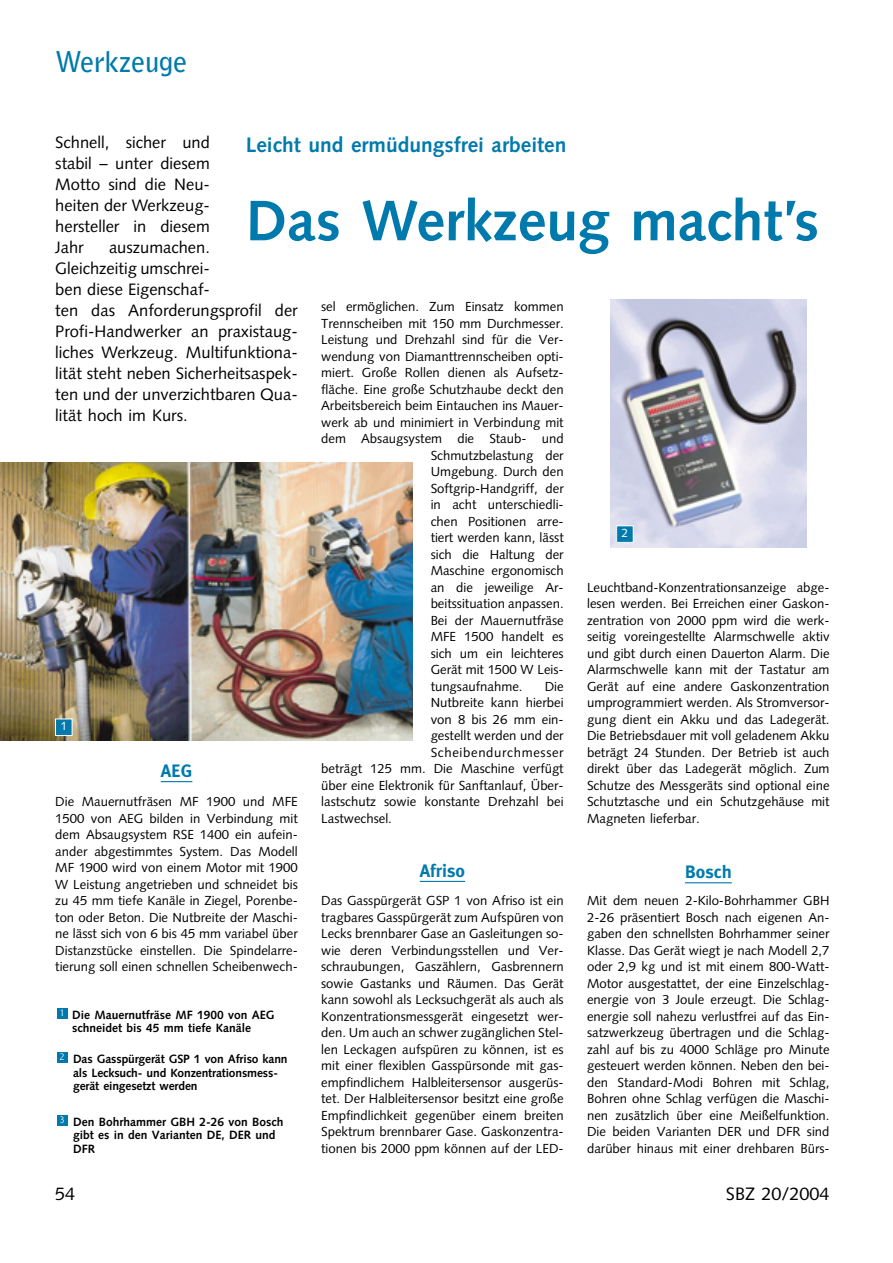
<style>
.page{position:relative;width:893px;height:1263px;background:#fff}
.page>*{position:absolute;margin:0;border:0;box-sizing:border-box;transform-origin:0 0}
.t1{font:700 57px "Syntax";color:#007aac}
.t2{font:700 28.5px "Bell Gothic";letter-spacing:-.01em;color:#007aac}
.t3{font:700 21px "Syntax";color:#007aac}
.t4{font:700 18px "Meta Plus";color:#007aac}
.t5{font:18px "Syntax";color:#000}
.t6{font:16.5px/21px "Syntax";color:#000;text-align:justify}
.t7{font:13.2px/16.5px "Syntax";color:#000;text-align:justify}
.t8{font:13.2px "Syntax";letter-spacing:.05em;color:#000}
.t9{font:700 12px/13.5px "Syntax";color:#000}
.t10{font:12px "Syntax";color:#fff}
.t11{font:9px "Shannon";color:#fff}
</style>
<div class="page">
<hr style="left:161px;top:781px;width:31px;height:1px;background:#007aac">
<hr style="left:420px;top:881px;width:45px;height:1px;background:#007aac">
<hr style="left:684px;top:882px;width:47px;height:1px;background:#007aac">
<img style="left:0;top:463px;width:412px;height:278px">
<img style="left:610px;top:300px;width:196px;height:247px">
<div style="left:57px;top:1115px;width:10px;height:11px;background:#007aac"></div>
<div style="left:57px;top:1053px;width:10px;height:10px;background:#007aac"></div>
<div style="left:57px;top:1008px;width:10px;height:11px;background:#007aac"></div>
<div style="left:56px;top:719px;width:16px;height:16px;background:#007aac"></div>
<div style="left:55px;top:719px;width:17px;height:17px;border:1px solid #fff"></div>
<div style="left:617px;top:526px;width:16px;height:16px;background:#007aac"></div>
<div style="left:616px;top:526px;width:17px;height:17px;border:1px solid #fff"></div>
<h2 class="t2" style="left:55px;top:51px;width:133px">Werkzeuge</h2>
<h3 class="t3" style="left:246px;top:136px;width:322px">Leicht und ermüdungsfrei arbeiten</h3>
<p class="t6" style="left:55px;top:134px;width:156px">Schnell, sicher und stabil – unter diesem Motto sind die Neu&shy;heiten der Werkzeug&shy;hersteller in diesem Jahr</p>
<h1 class="t1" style="left:246px;top:198px;width:574px">Das Werkzeug macht’s</h1>
<p class="t6" style="left:55px;top:239px;width:244px;text-align:left;text-indent:54px">auszumachen.<br>Gleichzeitig umschrei-<br>ben diese Eigenschaf-<br>ten das Anforderungsprofil der<br>Profi-Handwerker an praxistaug&shy;liches Werkzeug. Multifunktiona&shy;lität steht neben Sicherheitsaspek&shy;ten und der unverzichtbaren Qua&shy;lität hoch im Kurs.</p>
<p class="t7" style="left:321px;top:300px;width:244px">sel ermöglichen. Zum Einsatz kommen</p>
<p class="t7" style="left:321px;top:316px;width:244px">Trennscheiben mit 150 mm Durchmesser.</p>
<p class="t7" style="left:321px;top:333px;width:244px">Leistung und Drehzahl sind für die Ver-</p>
<p class="t7" style="left:321px;top:349px;width:244px">wendung von Diamanttrennscheiben opti-</p>
<p class="t7" style="left:321px;top:366px;width:244px">miert. Große Rollen dienen als Aufsetz-</p>
<p class="t7" style="left:321px;top:382px;width:244px">fläche. Eine große Schutzhaube deckt den</p>
<p class="t7" style="left:321px;top:399px;width:244px">Arbeitsbereich beim Eintauchen ins Mauer-</p>
<p class="t7" style="left:321px;top:415px;width:244px">werk ab und minimiert in Verbindung mit</p>
<p class="t7" style="left:321px;top:432px;width:244px">dem Absaugsystem die Staub- und</p>
<p class="t7" style="left:430px;top:448px;width:134px">Schmutzbelastung der</p>
<p class="t7" style="left:430px;top:465px;width:134px">Umgebung. Durch den</p>
<p class="t7" style="left:430px;top:481px;width:134px">Softgrip-Handgriff, der</p>
<p class="t7" style="left:430px;top:498px;width:134px">in acht unterschiedli-</p>
<p class="t7" style="left:430px;top:514px;width:134px">chen Positionen arre-</p>
<p class="t7" style="left:430px;top:531px;width:134px">tiert werden kann, lässt</p>
<p class="t7" style="left:430px;top:547px;width:134px">sich die Haltung der</p>
<p class="t7" style="left:430px;top:564px;width:134px">Maschine ergonomisch</p>
<p class="t7" style="left:430px;top:580px;width:134px">an die jeweilige Ar-</p>
<p class="t7" style="left:430px;top:597px;width:134px">beitssituation anpassen.</p>
<p class="t7" style="left:430px;top:613px;width:134px">Bei der Mauernutfräse</p>
<p class="t7" style="left:430px;top:630px;width:134px">MFE 1500 handelt es</p>
<p class="t7" style="left:430px;top:646px;width:134px">sich um ein leichteres</p>
<p class="t7" style="left:430px;top:663px;width:134px">Gerät mit 1500 W Leis-</p>
<p class="t7" style="left:430px;top:679px;width:93px">tungsaufnahme.</p>
<p class="t7" style="left:544px;top:679px;width:20px">Die</p>
<p class="t7" style="left:430px;top:696px;width:134px">Nutbreite kann hierbei</p>
<p class="t7" style="left:430px;top:712px;width:134px">von 8 bis 26 mm ein-</p>
<p class="t7" style="left:430px;top:729px;width:134px">gestellt werden und der</p>
<p class="t8" style="left:430px;top:747px;width:134px">Scheibendurchmesser</p>
<p class="t7" style="left:321px;top:762px;width:244px">beträgt 125 mm. Die Maschine verfügt</p>
<p class="t7" style="left:321px;top:778px;width:244px">über eine Elektronik für Sanftanlauf, Über-</p>
<p class="t7" style="left:321px;top:795px;width:244px">lastschutz sowie konstante Drehzahl bei</p>
<p class="t7" style="left:321px;top:811px;width:72px">Lastwechsel.</p>
<p class="t10" style="left:621px;top:528px;width:8px">2</p>
<p class="t7" style="left:587px;top:580px;width:244px">Leuchtband-Konzentrationsanzeige abge&shy;lesen werden. Bei Erreichen einer Gaskon&shy;zentration von 2000 ppm wird die werk&shy;seitig voreingestellte Alarmschwelle aktiv und gibt durch einen Dauerton Alarm. Die Alarmschwelle kann mit der Tastatur am Gerät auf eine andere Gaskonzentration umprogrammiert werden. Als Stromversor&shy;gung dient ein Akku und das Ladegerät.<br>Die Betriebsdauer mit voll geladenem Akku beträgt 24 Stunden. Der Betrieb ist auch direkt über das Ladegerät möglich. Zum Schutze des Messgeräts sind optional eine Schutztasche und ein Schutzgehäuse mit Magneten lieferbar.</p>
<h3 class="t4" style="left:684px;top:865px;width:48px">Bosch</h3>
<p class="t7" style="left:587px;top:894px;width:244px">Mit dem neuen 2-Kilo-Bohrhammer GBH 2-26 präsentiert Bosch nach eigenen An&shy;gaben den schnellsten Bohrhammer seiner Klasse. Das Gerät wiegt je nach Modell 2,7 oder 2,9 kg und ist mit einem 800-Watt-Motor ausgestattet, der eine Einzelschlag&shy;energie von 3 Joule erzeugt. Die Schlag&shy;energie soll nahezu verlustfrei auf das Ein&shy;satzwerkzeug übertragen und die Schlag&shy;zahl auf bis zu 4000 Schläge pro Minute gesteuert werden können. Neben den bei&shy;den Standard-Modi Bohren mit Schlag, Bohren ohne Schlag verfügen die Maschi&shy;nen zusätzlich über eine Meißelfunktion.<br>Die beiden Varianten DER und DFR sind darüber hinaus mit einer drehbaren Bürs-</p>
<p class="t10" style="left:60px;top:721px;width:8px">1</p>
<h3 class="t4" style="left:161px;top:764px;width:33px">AEG</h3>
<p class="t7" style="left:55px;top:795px;width:244px">Die Mauernutfräsen MF 1900 und MFE 1500 von AEG bilden in Verbindung mit dem Absaugsystem RSE 1400 ein aufein&shy;ander abgestimmtes System. Das Modell MF 1900 wird von einem Motor mit 1900<br>W Leistung angetrieben und schneidet bis zu 45 mm tiefe Kanäle in Ziegel, Porenbe&shy;ton oder Beton. Die Nutbreite der Maschi&shy;ne lässt sich von 6 bis 45 mm variabel über Distanzstücke einstellen. Die Spindelarre&shy;tierung soll einen schnellen Scheibenwech-</p>
<h3 class="t4" style="left:420px;top:864px;width:47px">Afriso</h3>
<p class="t7" style="left:321px;top:893px;width:244px">Das Gasspürgerät GSP 1 von Afriso ist ein tragbares Gasspürgerät zum Aufspüren von Lecks brennbarer Gase an Gasleitungen so&shy;wie deren Verbindungsstellen und Ver&shy;schraubungen, Gaszählern, Gasbrennern sowie Gastanks und Räumen. Das Gerät kann sowohl als Lecksuchgerät als auch als Konzentrationsmessgerät eingesetzt wer&shy;den. Um auch an schwer zugänglichen Stel&shy;len Leckagen aufspüren zu können, ist es mit einer flexiblen Gasspürsonde mit gas&shy;empfindlichem Halbleitersensor ausgerüs&shy;tet. Der Halbleitersensor besitzt eine große Empfindlichkeit gegenüber einem breiten Spektrum brennbarer Gase. Gaskonzentra&shy;tionen bis 2000 ppm können auf der LED-</p>
<p class="t11" style="left:60px;top:1009px;width:7px">1</p>
<p class="t9" style="left:72px;top:1009px;width:204px">Die Mauernutfräse MF 1900 von AEG schneidet bis 45 mm tiefe Kanäle</p>
<p class="t9" style="left:73px;top:1053px;width:216px">Das Gasspürgerät GSP 1 von Afriso kann als Lecksuch- und Konzentrationsmess&shy;gerät eingesetzt werden</p>
<p class="t9" style="left:73px;top:1116px;width:212px">Den Bohrhammer GBH 2-26 von Bosch gibt es in den Varianten DE, DER und<br>DFR</p>
<p class="t11" style="left:60px;top:1053px;width:7px">2</p>
<p class="t11" style="left:60px;top:1116px;width:7px">3</p>
<h3 class="t5" style="left:55px;top:1186px;width:22px">54</h3>
<h3 class="t5" style="left:726px;top:1186px;width:105px">SBZ 20/2004</h3>
</div>
